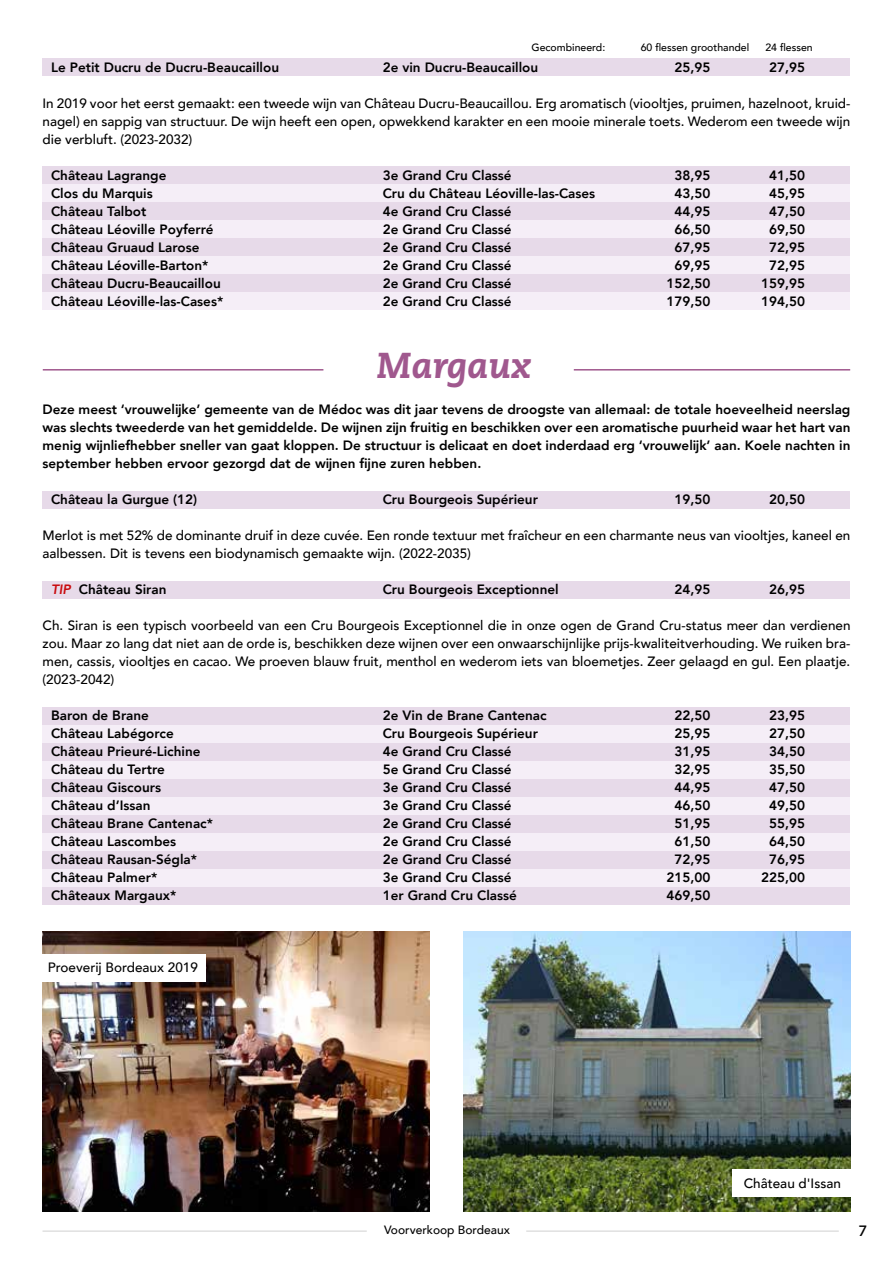
<style>
.page{position:relative;width:893px;height:1263px;background:#fff}
.page>*{position:absolute;margin:0;border:0;box-sizing:border-box;transform-origin:0 0}
.t1{font:italic 800 36px "Caecilia LT Std";color:#a0588e}
.t2{font:700 15px "Caecilia LT Std";color:#000}
.t3{font:800 13.5px/18px "Avenir";color:#000;text-align:justify}
.t4{font:500 13.5px/18px "Avenir";color:#000;text-align:justify}
.t5{font:500 12px "Avenir";color:#000}
.t6{font:500 10.5px "Avenir";color:#000}
.s1{font-style:italic;color:#c90c0f}
</style>
<div class="page">
<hr style="left:43px;top:1231px;width:324px;height:1px;background:#d0d0d0">
<hr style="left:526px;top:1231px;width:313px;height:1px;background:#d0d0d0">
<div style="left:43px;top:58px;width:807px;height:18px;background:#e7dae9"></div>
<div style="left:43px;top:166px;width:807px;height:18px;background:#e7dae9"></div>
<div style="left:43px;top:184px;width:807px;height:18px;background:#f5eef7"></div>
<div style="left:43px;top:202px;width:807px;height:18px;background:#e7dae9"></div>
<div style="left:43px;top:220px;width:807px;height:18px;background:#f5eef7"></div>
<div style="left:43px;top:238px;width:807px;height:18px;background:#e7dae9"></div>
<div style="left:43px;top:256px;width:807px;height:18px;background:#f5eef7"></div>
<div style="left:43px;top:274px;width:807px;height:18px;background:#e7dae9"></div>
<div style="left:43px;top:292px;width:807px;height:18px;background:#f5eef7"></div>
<div style="left:43px;top:490px;width:807px;height:18px;background:#e7dae9"></div>
<div style="left:43px;top:581px;width:807px;height:17px;background:#e7dae9"></div>
<div style="left:43px;top:707px;width:807px;height:17px;background:#e7dae9"></div>
<div style="left:43px;top:725px;width:807px;height:17px;background:#f5eef7"></div>
<div style="left:43px;top:743px;width:807px;height:17px;background:#e7dae9"></div>
<div style="left:43px;top:761px;width:807px;height:17px;background:#f5eef7"></div>
<div style="left:43px;top:779px;width:807px;height:17px;background:#e7dae9"></div>
<div style="left:43px;top:797px;width:807px;height:17px;background:#f5eef7"></div>
<div style="left:43px;top:815px;width:807px;height:17px;background:#e7dae9"></div>
<div style="left:43px;top:833px;width:807px;height:17px;background:#f5eef7"></div>
<div style="left:43px;top:851px;width:807px;height:17px;background:#e7dae9"></div>
<div style="left:43px;top:869px;width:807px;height:17px;background:#f5eef7"></div>
<div style="left:43px;top:887px;width:807px;height:17px;background:#e7dae9"></div>
<hr style="left:43px;top:369px;width:280px;height:2px;background:#a0588e">
<hr style="left:574px;top:369px;width:276px;height:2px;background:#a0588e">
<img style="left:43px;top:931px;width:386px;height:281px">
<img style="left:463px;top:931px;width:387px;height:281px">
<div style="left:38px;top:954px;width:168px;height:27px;background:#fff"></div>
<div style="left:732px;top:1169px;width:122px;height:27px;background:#fff"></div>
<p class="t6" style="left:531px;top:38px;width:75px">Gecombineerd:</p>
<p class="t6" style="left:641px;top:38px;width:110px">60 flessen groothandel</p>
<p class="t6" style="left:765px;top:38px;width:49px">24 flessen</p>
<p class="t3" style="left:51px;top:58px;width:230px">Le Petit Ducru de Ducru-Beaucaillou</p>
<p class="t3" style="left:383px;top:58px;width:157px">2e vin Ducru-Beaucaillou</p>
<p class="t3" style="left:675px;top:58px;width:37px">25,95</p>
<p class="t3" style="left:769px;top:58px;width:37px">27,95</p>
<p class="t4" style="left:43px;top:94px;width:809px">In 2019 voor het eerst gemaakt: een tweede wijn van Château Ducru-Beaucaillou. Erg aromatisch (viooltjes, pruimen, hazelnoot, kruid&shy;nagel) en sappig van structuur. De wijn heeft een open, opwekkend karakter en een mooie minerale toets. Wederom een tweede wijn die verbluft. (2023-2032)</p>
<p class="t3" style="left:51px;top:166px;width:117px">Château Lagrange</p>
<p class="t3" style="left:383px;top:166px;width:130px">3e Grand Cru Classé</p>
<p class="t3" style="left:675px;top:166px;width:37px">38,95</p>
<p class="t3" style="left:769px;top:166px;width:37px">41,50</p>
<p class="t3" style="left:51px;top:184px;width:103px">Clos du Marquis</p>
<p class="t3" style="left:383px;top:184px;width:214px">Cru du Château Léoville-las-Cases</p>
<p class="t3" style="left:675px;top:184px;width:37px">43,50</p>
<p class="t3" style="left:769px;top:184px;width:37px">45,95</p>
<p class="t3" style="left:51px;top:202px;width:97px">Château Talbot</p>
<p class="t3" style="left:383px;top:202px;width:130px">4e Grand Cru Classé</p>
<p class="t3" style="left:675px;top:202px;width:37px">44,95</p>
<p class="t3" style="left:769px;top:202px;width:37px">47,50</p>
<p class="t3" style="left:51px;top:220px;width:164px">Château Léoville Poyferré</p>
<p class="t3" style="left:383px;top:220px;width:130px">2e Grand Cru Classé</p>
<p class="t3" style="left:675px;top:220px;width:37px">66,50</p>
<p class="t3" style="left:769px;top:220px;width:37px">69,50</p>
<p class="t3" style="left:51px;top:238px;width:150px">Château Gruaud Larose</p>
<p class="t3" style="left:383px;top:238px;width:130px">2e Grand Cru Classé</p>
<p class="t3" style="left:675px;top:238px;width:37px">67,95</p>
<p class="t3" style="left:769px;top:238px;width:37px">72,95</p>
<p class="t3" style="left:51px;top:256px;width:159px">Château Léoville-Barton*</p>
<p class="t3" style="left:383px;top:256px;width:130px">2e Grand Cru Classé</p>
<p class="t3" style="left:675px;top:256px;width:37px">69,95</p>
<p class="t3" style="left:769px;top:256px;width:37px">72,95</p>
<p class="t3" style="left:51px;top:274px;width:171px">Château Ducru-Beaucaillou</p>
<p class="t3" style="left:383px;top:274px;width:130px">2e Grand Cru Classé</p>
<p class="t3" style="left:667px;top:274px;width:45px">152,50</p>
<p class="t3" style="left:761px;top:274px;width:45px">159,95</p>
<p class="t3" style="left:51px;top:292px;width:174px">Château Léoville-las-Cases*</p>
<p class="t3" style="left:383px;top:292px;width:130px">2e Grand Cru Classé</p>
<p class="t3" style="left:667px;top:292px;width:45px">179,50</p>
<p class="t3" style="left:761px;top:292px;width:45px">194,50</p>
<h1 class="t1" style="left:377px;top:344px;width:156px">Margaux</h1>
<p class="t3" style="left:43px;top:400px;width:809px">Deze meest ‘vrouwelijke’ gemeente van de Médoc was dit jaar tevens de droogste van allemaal: de totale hoeveelheid neerslag was slechts tweederde van het gemiddelde. De wijnen zijn fruitig en beschikken over een aromatische puurheid waar het hart van menig wijnliefhebber sneller van gaat kloppen. De structuur is delicaat en doet inderdaad erg ‘vrouwelijk’ aan. Koele nachten in september hebben ervoor gezorgd dat de wijnen fijne zuren hebben.</p>
<p class="t3" style="left:51px;top:490px;width:148px">Château la Gurgue (12)</p>
<p class="t3" style="left:383px;top:490px;width:157px">Cru Bourgeois Supérieur</p>
<p class="t3" style="left:675px;top:490px;width:37px">19,50</p>
<p class="t3" style="left:769px;top:490px;width:37px">20,50</p>
<p class="t4" style="left:43px;top:526px;width:809px">Merlot is met 52% de dominante druif in deze cuvée. Een ronde textuur met fraîcheur en een charmante neus van viooltjes, kaneel en aalbessen. Dit is tevens een biodynamisch gemaakte wijn. (2022-2035)</p>
<p class="t3" style="left:51px;top:580px;width:117px"><span class="s1">TIP</span> Château Siran</p>
<p class="t3" style="left:383px;top:580px;width:177px">Cru Bourgeois Exceptionnel</p>
<p class="t3" style="left:675px;top:580px;width:37px">24,95</p>
<p class="t3" style="left:769px;top:580px;width:37px">26,95</p>
<p class="t4" style="left:43px;top:616px;width:809px">Ch. Siran is een typisch voorbeeld van een Cru Bourgeois Exceptionnel die in onze ogen de Grand Cru-status meer dan verdienen zou. Maar zo lang dat niet aan de orde is, beschikken deze wijnen over een onwaarschijnlijke prijs-kwaliteitverhouding. We ruiken bra&shy;men, cassis, viooltjes en cacao. We proeven blauw fruit, menthol en wederom iets van bloemetjes. Zeer gelaagd en gul. Een plaatje. (2023-2042)</p>
<p class="t3" style="left:51px;top:706px;width:99px">Baron de Brane</p>
<p class="t3" style="left:383px;top:706px;width:165px">2e Vin de Brane Cantenac</p>
<p class="t3" style="left:675px;top:706px;width:37px">22,50</p>
<p class="t3" style="left:769px;top:706px;width:37px">23,95</p>
<p class="t3" style="left:51px;top:724px;width:124px">Château Labégorce</p>
<p class="t3" style="left:383px;top:724px;width:157px">Cru Bourgeois Supérieur</p>
<p class="t3" style="left:675px;top:724px;width:37px">25,95</p>
<p class="t3" style="left:769px;top:724px;width:37px">27,50</p>
<p class="t3" style="left:51px;top:742px;width:151px">Château Prieuré-Lichine</p>
<p class="t3" style="left:383px;top:742px;width:130px">4e Grand Cru Classé</p>
<p class="t3" style="left:675px;top:742px;width:37px">31,95</p>
<p class="t3" style="left:769px;top:742px;width:37px">34,50</p>
<p class="t3" style="left:51px;top:760px;width:115px">Château du Tertre</p>
<p class="t3" style="left:383px;top:760px;width:130px">5e Grand Cru Classé</p>
<p class="t3" style="left:675px;top:760px;width:37px">32,95</p>
<p class="t3" style="left:769px;top:760px;width:37px">35,50</p>
<p class="t3" style="left:51px;top:778px;width:111px">Château Giscours</p>
<p class="t3" style="left:383px;top:778px;width:130px">3e Grand Cru Classé</p>
<p class="t3" style="left:675px;top:778px;width:37px">44,95</p>
<p class="t3" style="left:769px;top:778px;width:37px">47,50</p>
<p class="t3" style="left:51px;top:796px;width:101px">Château d’Issan</p>
<p class="t3" style="left:383px;top:796px;width:130px">3e Grand Cru Classé</p>
<p class="t3" style="left:675px;top:796px;width:37px">46,50</p>
<p class="t3" style="left:769px;top:796px;width:37px">49,50</p>
<p class="t3" style="left:51px;top:814px;width:163px">Château Brane Cantenac*</p>
<p class="t3" style="left:383px;top:814px;width:130px">2e Grand Cru Classé</p>
<p class="t3" style="left:675px;top:814px;width:37px">51,95</p>
<p class="t3" style="left:769px;top:814px;width:37px">55,95</p>
<p class="t3" style="left:51px;top:832px;width:127px">Château Lascombes</p>
<p class="t3" style="left:383px;top:832px;width:130px">2e Grand Cru Classé</p>
<p class="t3" style="left:675px;top:832px;width:37px">61,50</p>
<p class="t3" style="left:769px;top:832px;width:37px">64,50</p>
<p class="t3" style="left:51px;top:850px;width:148px">Château Rausan-Ségla*</p>
<p class="t3" style="left:383px;top:850px;width:130px">2e Grand Cru Classé</p>
<p class="t3" style="left:675px;top:850px;width:37px">72,95</p>
<p class="t3" style="left:769px;top:850px;width:37px">76,95</p>
<p class="t3" style="left:51px;top:868px;width:108px">Château Palmer*</p>
<p class="t3" style="left:383px;top:868px;width:130px">3e Grand Cru Classé</p>
<p class="t3" style="left:667px;top:868px;width:45px">215,00</p>
<p class="t3" style="left:761px;top:868px;width:45px">225,00</p>
<p class="t3" style="left:51px;top:886px;width:127px">Châteaux Margaux*</p>
<p class="t3" style="left:383px;top:886px;width:136px">1er Grand Cru Classé</p>
<p class="t3" style="left:667px;top:886px;width:45px">469,50</p>
<p class="t4" style="left:48px;top:958px;width:152px">Proeverij Bordeaux 2019</p>
<p class="t4" style="left:744px;top:1174px;width:99px">Château d'Issan</p>
<p class="t5" style="left:384px;top:1220px;width:127px">Voorverkoop Bordeaux</p>
<p class="t2" style="left:859px;top:1222px;width:10px">7</p>
</div>
